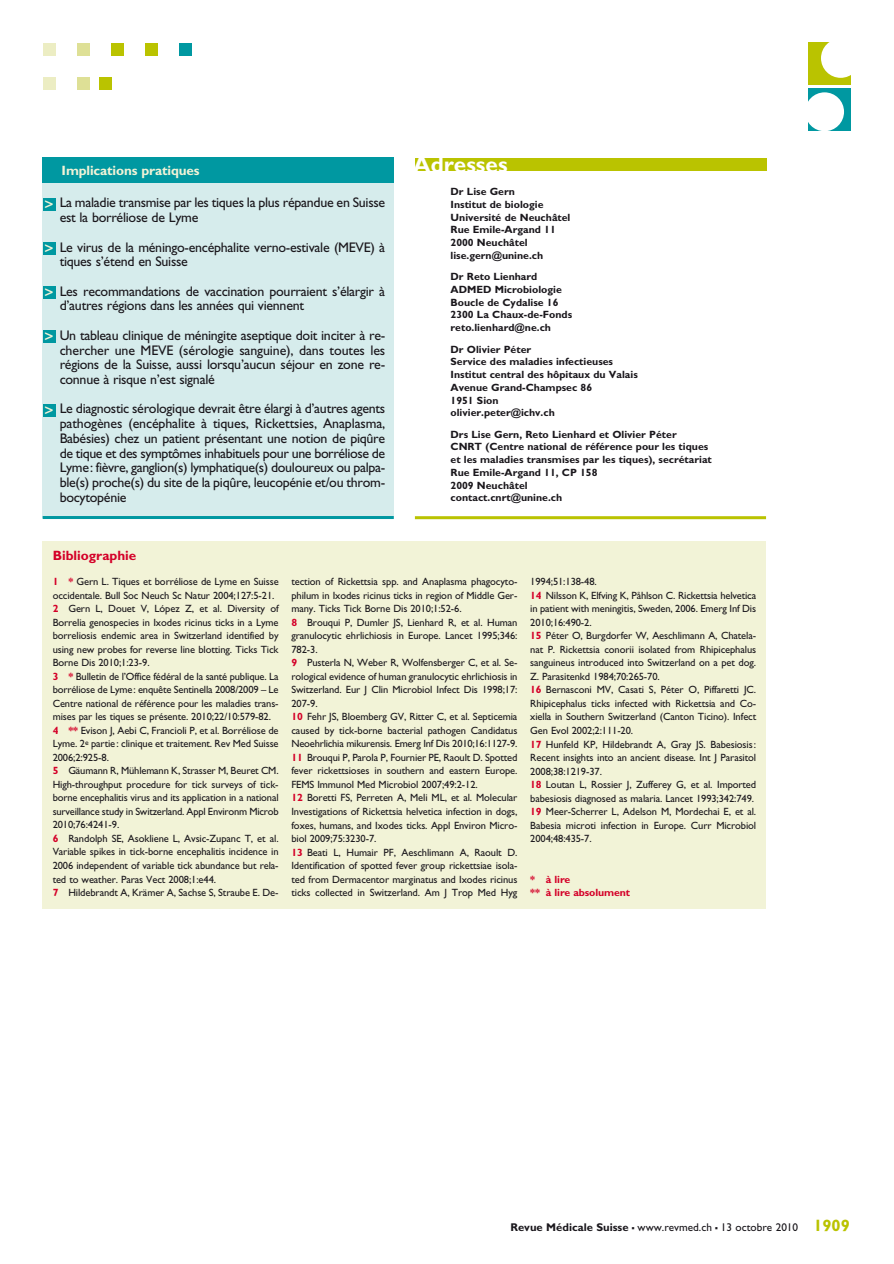
<style>
.page{position:relative;width:894px;height:1264px;background:#fff}
.page>*{position:absolute;margin:0;border:0;box-sizing:border-box;transform-origin:0 0}
.t1{font:700 22.5px "Gill Sans";color:#fff}
.t2{font:13.95px/14.7px "Gill Sans";letter-spacing:-.02em;color:#1a171c}
.t3{font:700 13.5px "Gill Sans";letter-spacing:-.01em;color:#f2f3d7}
.t4{font:700 13.5px "Gill Sans";color:#d40028}
.t5{font:11.25px "Gill Sans";color:#1a171c}
.t6{font:10.5px/13.5px "Gill Sans";letter-spacing:-.01em;color:#1a171c}
.t7{font:700 10.5px/12.8px "Gill Sans";color:#1a171c}
.t8{font:700 10.5px/13.5px "Gill Sans";letter-spacing:-.01em;color:#d40028}
.s1{font-family:"Insignia";font-size:15px;color:#f2f3d7}
.s2{font-weight:700;color:#d40028}
.s3{font-weight:700}
.s4{font-weight:700;font-size:16.5px}
.s5{font-weight:700;font-size:16.5px;color:#bac300}
</style>
<div class="page">
<div style="left:179px;top:43px;width:12px;height:12px;background:#0098a1"></div>
<div style="left:145px;top:43px;width:12px;height:12px;background:#bac300"></div>
<div style="left:111px;top:43px;width:12px;height:12px;background:#bac300"></div>
<div style="left:77px;top:43px;width:12px;height:12px;background:#dee096"></div>
<div style="left:43px;top:43px;width:12px;height:12px;background:#ecedc3"></div>
<div style="left:99px;top:77px;width:12px;height:12px;background:#bac300"></div>
<div style="left:77px;top:77px;width:12px;height:12px;background:#dee096"></div>
<div style="left:43px;top:77px;width:12px;height:12px;background:#ecedc3"></div>
<div style="left:808px;top:43px;width:42px;height:42px;background:#bac300"></div>
<div style="left:820px;top:38px;width:39px;height:40px;background:#fff;border-radius:50%"></div>
<div style="left:808px;top:88px;width:42px;height:42px;background:#0098a1"></div>
<div style="left:804px;top:92px;width:39px;height:39px;background:#fff;border-radius:50%"></div>
<div style="left:415px;top:158px;width:350px;height:13px;background:#bac300"></div>
<hr style="left:415px;top:516px;width:350px;height:3px;background:#bac300">
<div style="left:43px;top:183px;width:350px;height:335px;background:#d6ecec"></div>
<div style="left:43px;top:157px;width:350px;height:26px;background:#0098a1"></div>
<hr style="left:43px;top:516px;width:350px;height:3px;background:#0098a1">
<div style="left:43px;top:198px;width:12px;height:13px;background:#0098a1"></div>
<div style="left:43px;top:242px;width:12px;height:13px;background:#0098a1"></div>
<div style="left:43px;top:286px;width:12px;height:13px;background:#0098a1"></div>
<div style="left:43px;top:330px;width:12px;height:13px;background:#0098a1"></div>
<div style="left:43px;top:404px;width:12px;height:13px;background:#0098a1"></div>
<div style="left:43px;top:541px;width:722px;height:367px;background:#f2f3d7"></div>
<p class="t3" style="left:62px;top:163px;width:139px">Implications pratiques</p>
<h1 class="t1" style="left:413px;top:151px;width:96px">Adresses</h1>
<h2 class="t2" style="left:60px;top:195px;width:327px;text-indent:-15px"><span class="s1">&gt;</span> La maladie transmise par les tiques la plus répandue en Suisse est la borréliose de Lyme</h2>
<h2 class="t2" style="left:60px;top:239px;width:327px;text-indent:-15px"><span class="s1">&gt;</span> Le virus de la méningo-encéphalite verno-estivale (MEVE) à tiques s’étend en Suisse</h2>
<h2 class="t2" style="left:60px;top:284px;width:327px;text-indent:-15px"><span class="s1">&gt;</span> Les recommandations de vaccination pourraient s’élargir à d’autres régions dans les années qui viennent</h2>
<h2 class="t2" style="left:60px;top:328px;width:327px;text-align:justify;text-indent:-15px"><span class="s1">&gt;</span> Un tableau clinique de méningite aseptique doit inciter à re&shy;chercher une MEVE (sérologie sanguine), dans toutes les régions de la Suisse, aussi lorsqu’aucun séjour en zone re&shy;connue à risque n’est signalé</h2>
<p class="t2" style="left:60px;top:401px;width:327px;text-align:justify;text-indent:-15px"><span class="s1">&gt;</span> Le diagnostic sérologique devrait être élargi à d’autres agents pathogènes (encéphalite à tiques, Rickettsies, Anaplasma, Babésies) chez un patient présentant une notion de piqûre de tique et des symptômes inhabituels pour une borréliose de Lyme: fièvre, ganglion(s) lymphatique(s) douloureux ou palpa&shy;ble(s) proche(s) du site de la piqûre, leucopénie et/ou throm&shy;bocytopénie</p>
<p class="t7" style="left:450px;top:185px;width:121px">Dr Lise Gern<br>Institut de biologie<br>Université de Neuchâtel<br>Rue Emile-Argand 11<br>2000 Neuchâtel lise.gern@unine.ch</p>
<p class="t7" style="left:450px;top:270px;width:123px">Dr Reto Lienhard<br>ADMED Microbiologie<br>Boucle de Cydalise 16<br>2300 La Chaux-de-Fonds reto.lienhard@ne.ch</p>
<p class="t7" style="left:450px;top:342px;width:189px">Dr Olivier Péter<br>Service des maladies infectieuses<br>Institut central des hôpitaux du Valais<br>Avenue Grand-Champsec 86<br>1951 Sion<br>olivier.peter@ichv.ch</p>
<p class="t7" style="left:450px;top:427px;width:263px">Drs Lise Gern, Reto Lienhard et Olivier Péter<br>CNRT (Centre national de référence pour les tiques et les maladies transmises par les tiques), secrétariat Rue Emile-Argand 11, CP 158<br>2009 Neuchâtel<br>contact.cnrt@unine.ch</p>
<p class="t4" style="left:53px;top:548px;width:85px">Bibliographie</p>
<p class="t6" style="left:53px;top:575px;width:227px"><span class="s2">1 *</span> Gern L. Tiques et borréliose de Lyme en Suisse occidentale. Bull Soc Neuch Sc Natur 2004;127:5-21.<br><span class="s2">2</span> Gern L, Douet V, López Z, et al. Diversity of Borrelia genospecies in Ixodes ricinus ticks in a Lyme borreliosis endemic area in Switzerland identified by using new probes for reverse line blotting. Ticks Tick Borne Dis 2010;1:23-9.<br><span class="s2">3 *</span> Bulletin de l’Office fédéral de la santé publique. La borréliose de Lyme: enquête Sentinella 2008/2009 – Le Centre national de référence pour les maladies trans&shy;mises par les tiques se présente. 2010;22/10:579-82.<br><span class="s2">4 **</span> Evison J, Aebi C, Francioli P, et al. Borréliose de Lyme. 2<sup>e</sup> partie: clinique et traitement. Rev Med Suisse 2006;2:925-8.<br><span class="s2">5</span> Gäumann R, Mühlemann K, Strasser M, Beuret CM.<br>High-throughput procedure for tick surveys of tick&shy;borne encephalitis virus and its application in a national surveillance study in Switzerland. Appl Environm Microb 2010;76:4241-9.<br><span class="s2">6</span> Randolph SE, Asokliene L, Avsic-Zupanc T, et al.<br>Variable spikes in tick-borne encephalitis incidence in 2006 independent of variable tick abundance but rela&shy;ted to weather. Paras Vect 2008;1:e44.<br><span class="s2">7</span> Hildebrandt A, Krämer A, Sachse S, Straube E. De-</p>
<p class="t6" style="left:291px;top:575px;width:227px">tection of Rickettsia spp. and Anaplasma phagocyto&shy;philum in Ixodes ricinus ticks in region of Middle Ger&shy;many. Ticks Tick Borne Dis 2010;1:52-6.<br><span class="s2">8</span> Brouqui P, Dumler JS, Lienhard R, et al. Human granulocytic ehrlichiosis in Europe. Lancet 1995;346:<br>782-3.<br><span class="s2">9</span> Pusterla N, Weber R, Wolfensberger C, et al. Se&shy;rological evidence of human granulocytic ehrlichiosis in Switzerland. Eur J Clin Microbiol Infect Dis 1998;17:<br>207-9.<br><span class="s2">10</span> Fehr JS, Bloemberg GV, Ritter C, et al. Septicemia caused by tick-borne bacterial pathogen Candidatus Neoehrlichia mikurensis. Emerg Inf Dis 2010;16:1127-9.<br><span class="s2">11</span> Brouqui P, Parola P, Fournier PE, Raoult D. Spotted fever rickettsioses in southern and eastern Europe.<br>FEMS Immunol Med Microbiol 2007;49:2-12.<br><span class="s2">12</span> Boretti FS, Perreten A, Meli ML, et al. Molecular Investigations of Rickettsia helvetica infection in dogs, foxes, humans, and Ixodes ticks. Appl Environ Micro&shy;biol 2009;75:3230-7.<br><span class="s2">13</span> Beati L, Humair PF, Aeschlimann A, Raoult D.<br>Identification of spotted fever group rickettsiae isola&shy;ted from Dermacentor marginatus and Ixodes ricinus ticks collected in Switzerland. Am J Trop Med Hyg</p>
<p class="t6" style="left:530px;top:575px;width:227px">1994;51:138-48.<br><span class="s2">14</span> Nilsson K, Elfving K, Påhlson C. Rickettsia helvetica in patient with meningitis, Sweden, 2006. Emerg Inf Dis 2010;16:490-2.<br><span class="s2">15</span> Péter O, Burgdorfer W, Aeschlimann A, Chatela&shy;nat P. Rickettsia conorii isolated from Rhipicephalus sanguineus introduced into Switzerland on a pet dog.<br>Z. Parasitenkd 1984;70:265-70.<br><span class="s2">16</span> Bernasconi MV, Casati S, Péter O, Piffaretti JC.<br>Rhipicephalus ticks infected with Rickettsia and Co&shy;xiella in Southern Switzerland (Canton Ticino). Infect Gen Evol 2002;2:111-20.<br><span class="s2">17</span> Hunfeld KP, Hildebrandt A, Gray JS. Babesiosis:<br>Recent insights into an ancient disease. Int J Parasitol 2008;38:1219-37.<br><span class="s2">18</span> Loutan L, Rossier J, Zufferey G, et al. Imported babesiosis diagnosed as malaria. Lancet 1993;342:749.<br><span class="s2">19</span> Meer-Scherrer L, Adelson M, Mordechai E, et al.<br>Babesia microti infection in Europe. Curr Microbiol 2004;48:435-7.</p>
<p class="t8" style="left:530px;top:872px;width:101px">* à lire<br>** à lire absolument</p>
<p class="t5" style="left:510px;top:1220px;width:341px"><span class="s3">Revue Médicale Suisse</span> <span class="s4">–</span> www.revmed.ch <span class="s4">–</span> 13 octobre 2010 <span class="s5">1909</span></p>
</div>
